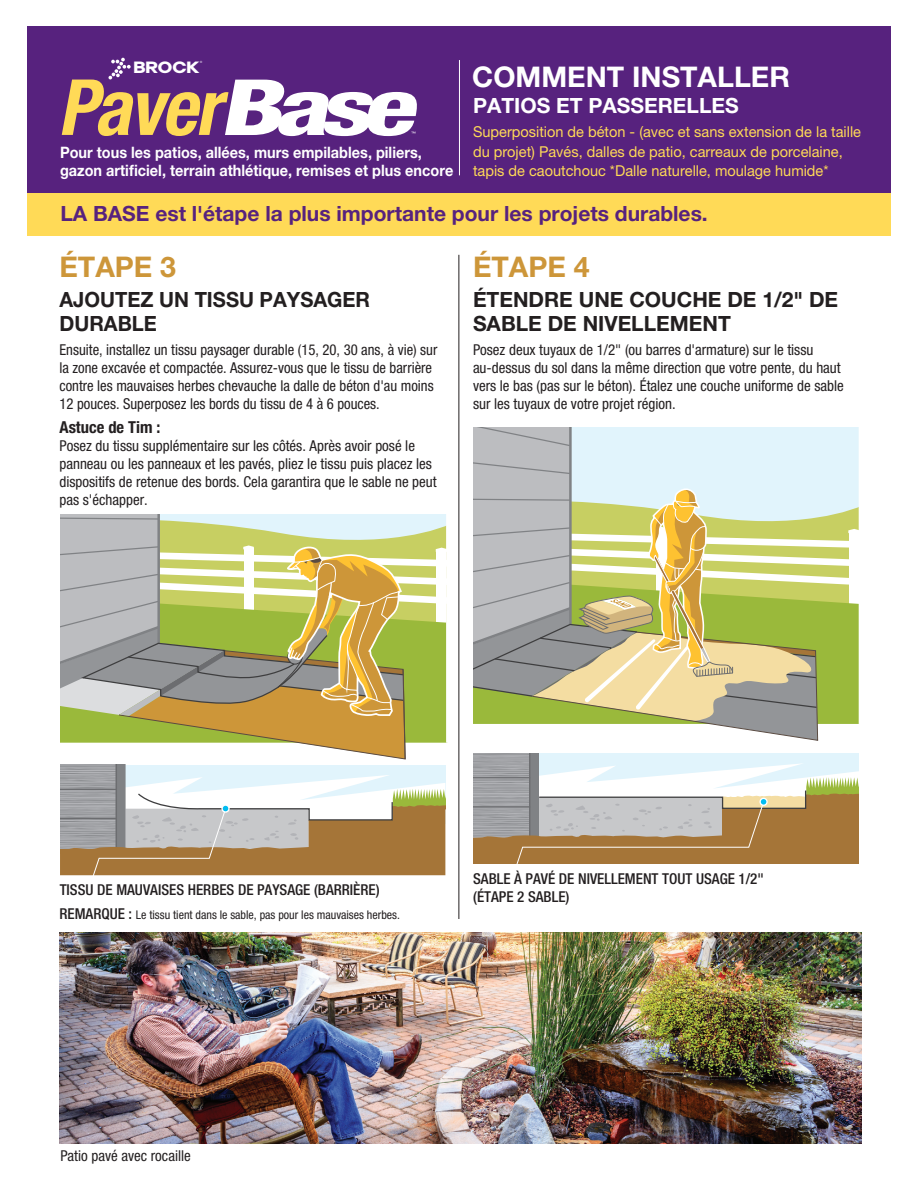
<style>
.page{position:relative;width:918px;height:1188px;background:#fff}
.page>*{position:absolute;margin:0;border:0;box-sizing:border-box;transform-origin:0 0}
.t1{font:italic 700 condensed 77.55px "Helvetica Neue";color:#ffda57}
.t2{font:700 28.5px "Helvetica Neue LT Std";color:#fff}
.t3{font:700 28.5px "Helvetica Neue LT Std";color:#cd9639}
.t4{font:700 21px "Helvetica Neue LT Std";color:#57227e}
.t5{font:700 21px/24px "Helvetica Neue LT Std";color:#231f20}
.t6{font:700 21px/24px "Helvetica Neue LT Std";color:#231f20;scale:.96 1}
.t7{font:700 21px "Helvetica Neue LT Std";color:#fff}
.t8{font:700 condensed 16.5px "Helvetica Neue LT Std";color:#231f20}
.t9{font:16.35px "Soin Sans Pro Headline";color:#fff;scale:1.17 1}
.t10{font:700 15.75px/18px "Helvetica Neue LT Std";color:#fff;scale:.92 1}
.t11{font:condensed 15px/18px "Helvetica Neue LT Std";color:#231f20}
.t12{font:15px/19.5px "Helvetica Neue LT Std";color:#ffda57}
.t13{font:500 condensed 15px/18px "Helvetica Neue LT Std";color:#231f20}
.t14{font:condensed 12px "Helvetica Neue LT Std";color:#231f20}
.t15{font:3px "Soin Sans Pro";color:#fff}
.s1{font-weight:800;color:#fff}
.s2{font-weight:500;font-size:15px}
</style>
<div class="page">
<div style="left:27px;top:98px;width:863px;height:137px;background:#ffda57"></div>
<div style="left:27px;top:26px;width:863px;height:167px;background:#57227e"></div>
<hr style="left:459px;top:255px;width:1px;height:664px;background:#231f20">
<svg style="left:473px;top:427px;width:386px;height:314px;background:#c8cca5"></svg>
<svg style="left:60px;top:515px;width:388px;height:361px;background:#c1bb8f"></svg>
<svg style="left:473px;top:753px;width:386px;height:111px;background:#c0b39d"></svg>
<img style="left:60px;top:932px;width:802px;height:212px">
<hr style="left:459px;top:60px;width:1px;height:115px;background:#fff">
<svg style="left:108px;top:58px;width:23px;height:21px"></svg>
<p class="t9" style="left:133px;top:53px;width:58px">BROCK</p>
<p class="t15" style="left:200px;top:61px;width:4px">®</p>
<h2 class="t2" style="left:472px;top:59px;width:319px">COMMENT INSTALLER</h2>
<h3 class="t7" style="left:473px;top:93px;width:267px">PATIOS ET PASSERELLES</h3>
<p class="t12" style="left:473px;top:122px;width:390px">Superposition de béton - (avec et sans extension de la taille du projet) Pavés, dalles de patio, carreaux de porcelaine, tapis de caoutchouc *Dalle naturelle, moulage humide*</p>
<h3 class="t4" style="left:60px;top:201px;width:649px">LA BASE est l'étape la plus importante pour les projets durables.</h3>
<h1 class="t1" style="left:58px;top:60px;width:375px">Paver<span class="s1">Base</span></h1>
<p class="t10" style="left:60px;top:143px;width:429px">Pour tous les patios, allées, murs empilables, piliers, gazon artificiel, terrain athlétique, remises et plus encore</p>
<h2 class="t3" style="left:59px;top:249px;width:118px">ÉTAPE 3</h2>
<h3 class="t6" style="left:59px;top:287px;width:325px">AJOUTEZ UN TISSU PAYSAGER<br>DURABLE</h3>
<p class="t11" style="left:59px;top:340px;width:379px">Ensuite, installez un tissu paysager durable (15, 20, 30 ans, à vie) sur la zone excavée et compactée. Assurez-vous que le tissu de barrière contre les mauvaises herbes chevauche la dalle de béton d'au moins 12 pouces. Superposez les bords du tissu de 4 à 6 pouces.</p>
<p class="t8" style="left:59px;top:417px;width:103px">Astuce de Tim :</p>
<p class="t11" style="left:59px;top:436px;width:379px">Posez du tissu supplémentaire sur les côtés. Après avoir posé le panneau ou les panneaux et les pavés, pliez le tissu puis placez les dispositifs de retenue des bords. Cela garantira que le sable ne peut pas s'échapper.</p>
<h2 class="t3" style="left:473px;top:249px;width:118px">ÉTAPE 4</h2>
<h3 class="t5" style="left:473px;top:287px;width:367px">ÉTENDRE UNE COUCHE DE 1/2" DE<br>SABLE DE NIVELLEMENT</h3>
<p class="t11" style="left:473px;top:340px;width:372px">Posez deux tuyaux de 1/2" (ou barres d'armature) sur le tissu au-dessus du sol dans la même direction que votre pente, du haut vers le bas (pas sur le béton). Étalez une couche uniforme de sable sur les tuyaux de votre projet région.</p>
<p class="t13" style="left:60px;top:881px;width:321px">TISSU DE MAUVAISES HERBES DE PAYSAGE (BARRIÈRE)</p>
<p class="t13" style="left:473px;top:870px;width:292px">SABLE À PAVÉ DE NIVELLEMENT TOUT USAGE 1/2" (ÉTAPE 2 SABLE)</p>
<p class="t14" style="left:60px;top:908px;width:342px"><span class="s2">REMARQUE :</span> Le tissu tient dans le sable, pas pour les mauvaises herbes.</p>
<p class="t11" style="left:60px;top:1146px;width:132px">Patio pavé avec rocaille</p>
</div>
